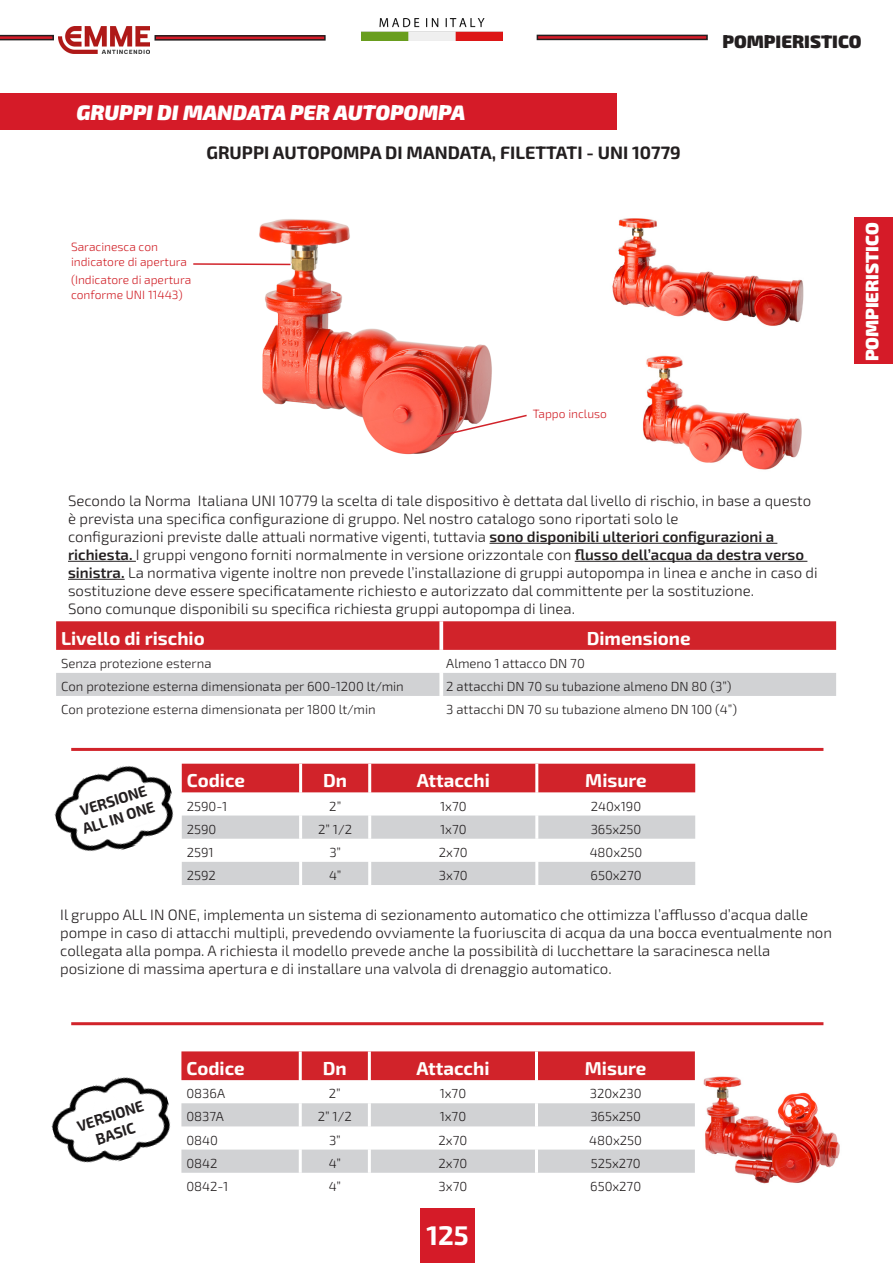
<style>
.page{position:relative;width:893px;height:1263px;background:#fff}
.page>*{position:absolute;margin:0;border:0;box-sizing:border-box;transform-origin:0 0}
.t1{font:700 27px "Exo 2";color:#fff}
.t2{font:italic 900 21px "Exo 2";color:#fff}
.t3{font:700 18.6px "Exo 2";color:#fffefc}
.t4{font:700 18px "Exo 2";color:#231f20}
.t5{font:900 18px "Exo 2";color:#231f20}
.t6{font:900 18px "Exo 2";color:#fff}
.t7{font:700 15.15px "Exo 2";color:#231f20;scale:.96 1}
.t8{font:300 15px/18px "Exo 2";color:#231f20}
.codice_tabella{font:300 13.05px "Exo 2";color:#231f20}
.t9{font:300 12px/14.4px "Exo 2";color:#d1232a}
.s1{font-weight:600}
</style>
<div class="page">
<div style="left:420px;top:1209px;width:55px;height:54px;background:#d51b28"></div>
<div style="left:537px;top:35px;width:171px;height:5px;border:2px solid #231f20"></div>
<div style="left:154px;top:35px;width:172px;height:6px;border:2px solid #231f20"></div>
<svg style="left:0;top:35px;width:54px;height:5px"></svg>
<img style="left:361px;top:19px;width:142px;height:22px">
<img style="left:59px;top:27px;width:91px;height:26px">
<div style="left:854px;top:217px;width:39px;height:147px;background:#d51b28"></div>
<div style="left:0;top:94px;width:617px;height:36px;background:#d51b28"></div>
<img style="left:258px;top:219px;width:234px;height:236px">
<svg style="left:56px;top:621px;width:780px;height:29px;background:#d1262d"></svg>
<div style="left:56px;top:673px;width:780px;height:23px;background:#d1d2d4"></div>
<svg style="left:439px;top:621px;width:4px;height:29px"></svg>
<svg style="left:439px;top:673px;width:4px;height:23px"></svg>
<hr style="left:489px;top:543px;width:288px;height:1px;background:#231f20">
<hr style="left:68px;top:561px;width:68px;height:1px;background:#231f20">
<hr style="left:575px;top:561px;width:232px;height:1px;background:#231f20">
<hr style="left:68px;top:579px;width:57px;height:1px;background:#231f20">
<div style="left:183px;top:764px;width:512px;height:28px;background:#d1232a"></div>
<svg style="left:182px;top:815px;width:513px;height:70px"></svg>
<hr style="left:299px;top:764px;width:3px;height:28px;background:#fff">
<hr style="left:368px;top:764px;width:3px;height:28px;background:#fff">
<hr style="left:535px;top:764px;width:3px;height:28px;background:#fff">
<hr style="left:299px;top:815px;width:3px;height:24px;background:#fff">
<hr style="left:368px;top:815px;width:3px;height:24px;background:#fff">
<hr style="left:535px;top:815px;width:3px;height:24px;background:#fff">
<hr style="left:299px;top:839px;width:3px;height:23px;background:#fff">
<hr style="left:368px;top:839px;width:3px;height:23px;background:#fff">
<hr style="left:535px;top:839px;width:3px;height:23px;background:#fff">
<hr style="left:299px;top:862px;width:3px;height:23px;background:#fff">
<hr style="left:368px;top:862px;width:3px;height:23px;background:#fff">
<hr style="left:535px;top:862px;width:3px;height:23px;background:#fff">
<svg style="left:435px;top:414px;width:92px;height:24px"></svg>
<hr style="left:193px;top:263px;width:97px;height:2px;background:#d1232a">
<div style="left:181px;top:1051px;width:514px;height:29px;background:#d1232a"></div>
<svg style="left:181px;top:1103px;width:514px;height:70px"></svg>
<hr style="left:299px;top:1051px;width:3px;height:29px;background:#fff">
<hr style="left:368px;top:1051px;width:3px;height:29px;background:#fff">
<hr style="left:535px;top:1051px;width:3px;height:29px;background:#fff">
<hr style="left:299px;top:1103px;width:3px;height:23px;background:#fff">
<hr style="left:368px;top:1103px;width:3px;height:23px;background:#fff">
<hr style="left:535px;top:1103px;width:3px;height:23px;background:#fff">
<hr style="left:299px;top:1126px;width:3px;height:23px;background:#fff">
<hr style="left:368px;top:1126px;width:3px;height:23px;background:#fff">
<hr style="left:535px;top:1126px;width:3px;height:23px;background:#fff">
<hr style="left:299px;top:1149px;width:3px;height:24px;background:#fff">
<hr style="left:368px;top:1149px;width:3px;height:24px;background:#fff">
<hr style="left:535px;top:1149px;width:3px;height:24px;background:#fff">
<hr style="left:71px;top:748px;width:752px;height:3px;background:#d1232a">
<img style="left:703px;top:1076px;width:137px;height:108px">
<img style="left:643px;top:355px;width:159px;height:115px">
<img style="left:612px;top:218px;width:192px;height:108px">
<img style="left:54px;top:763px;width:129px;height:104px">
<hr style="left:71px;top:1022px;width:752px;height:3px;background:#d1232a">
<img style="left:51px;top:1077px;width:120px;height:86px">
<p class="t2" style="left:76px;top:98px;width:390px">GRUPPI DI MANDATA PER AUTOPOMPA</p>
<p class="t4" style="left:206px;top:140px;width:476px">GRUPPI AUTOPOMPA DI MANDATA, FILETTATI - UNI 10779</p>
<p class="t9" style="left:71px;top:239px;width:89px">Saracinesca con</p>
<p class="t9" style="left:71px;top:254px;width:118px">indicatore di apertura</p>
<p class="t9" style="left:71px;top:272px;width:122px">(Indicatore di apertura conforme UNI 11443)</p>
<p class="t9" style="left:533px;top:406px;width:76px">Tappo incluso</p>
<p class="t5" style="left:722px;top:29px;width:140px">POMPIERISTICO</p>
<p class="t6" style="left:860px;top:361px;width:140px;rotate:-90deg">POMPIERISTICO</p>
<p class="t8" style="left:68px;top:491px;width:745px">Secondo la Norma Italiana UNI 10779 la scelta di tale dispositivo è dettata dal livello di rischio, in base a questo</p>
<p class="t8" style="left:68px;top:509px;width:612px">è prevista una specifica configurazione di gruppo. Nel nostro catalogo sono riportati solo le</p>
<p class="t8" style="left:68px;top:527px;width:708px">configurazioni previste dalle attuali normative vigenti, tuttavia <span class="s1">sono disponibili ulteriori configurazioni a</span></p>
<p class="t8" style="left:68px;top:545px;width:751px"><span class="s1">richiesta.</span> I gruppi vengono forniti normalmente in versione orizzontale con <span class="s1">flusso dell’acqua da destra verso sinistra.</span> La normativa vigente inoltre non prevede l’installazione di gruppi autopompa in linea e anche in caso di</p>
<p class="t8" style="left:68px;top:581px;width:687px">sostituzione deve essere specificatamente richiesto e autorizzato dal committente per la sostituzione.</p>
<p class="t8" style="left:68px;top:599px;width:509px">Sono comunque disponibili su specifica richiesta gruppi autopompa di linea.</p>
<p class="t3" style="left:61px;top:625px;width:145px">Livello di rischio</p>
<p class="t3" style="left:587px;top:625px;width:105px">Dimensione</p>
<p class="codice_tabella" style="left:61px;top:654px;width:152px">Senza protezione esterna</p>
<p class="codice_tabella" style="left:446px;top:654px;width:140px">Almeno 1 attacco DN 70</p>
<p class="codice_tabella" style="left:61px;top:677px;width:344px">Con protezione esterna dimensionata per 600-1200 lt/min</p>
<p class="codice_tabella" style="left:446px;top:677px;width:287px">2 attacchi DN 70 su tubazione almeno DN 80 (3”)</p>
<p class="codice_tabella" style="left:61px;top:700px;width:316px">Con protezione esterna dimensionata per 1800 lt/min</p>
<p class="codice_tabella" style="left:446px;top:700px;width:292px">3 attacchi DN 70 su tubazione almeno DN 100 (4”)</p>
<p class="t7" style="left:77px;top:801px;width:73px;rotate:-18deg">VERSIONE</p>
<p class="t7" style="left:80px;top:819px;width:80px;rotate:-18deg">ALL IN ONE</p>
<p class="t3" style="left:187px;top:768px;width:60px">Codice</p>
<p class="t3" style="left:323px;top:768px;width:25px">Dn</p>
<p class="t3" style="left:417px;top:768px;width:75px">Attacchi</p>
<p class="t3" style="left:585px;top:768px;width:63px">Misure</p>
<p class="codice_tabella" style="left:187px;top:797px;width:42px">2590-1</p>
<p class="codice_tabella" style="left:329px;top:797px;width:13px">2”</p>
<p class="codice_tabella" style="left:440px;top:797px;width:28px">1x70</p>
<p class="codice_tabella" style="left:591px;top:797px;width:52px">240x190</p>
<p class="codice_tabella" style="left:187px;top:820px;width:31px">2590</p>
<p class="codice_tabella" style="left:318px;top:820px;width:35px">2” 1/2</p>
<p class="codice_tabella" style="left:440px;top:820px;width:28px">1x70</p>
<p class="codice_tabella" style="left:591px;top:820px;width:52px">365x250</p>
<p class="codice_tabella" style="left:187px;top:843px;width:28px">2591</p>
<p class="codice_tabella" style="left:329px;top:843px;width:13px">3”</p>
<p class="codice_tabella" style="left:439px;top:843px;width:30px">2x70</p>
<p class="codice_tabella" style="left:590px;top:843px;width:54px">480x250</p>
<p class="codice_tabella" style="left:187px;top:866px;width:31px">2592</p>
<p class="codice_tabella" style="left:329px;top:866px;width:14px">4”</p>
<p class="codice_tabella" style="left:439px;top:866px;width:30px">3x70</p>
<p class="codice_tabella" style="left:591px;top:866px;width:52px">650x270</p>
<p class="t8" style="left:60px;top:905px;width:773px">Il gruppo ALL IN ONE, implementa un sistema di sezionamento automatico che ottimizza l’afflusso d’acqua dalle pompe in caso di attacchi multipli, prevedendo ovviamente la fuoriuscita di acqua da una bocca eventualmente non collegata alla pompa. A richiesta il modello prevede anche la possibilità di lucchettare la saracinesca nella</p>
<p class="t8" style="left:60px;top:959px;width:553px">posizione di massima apertura e di installare una valvola di drenaggio automatico.</p>
<p class="t7" style="left:74px;top:1116px;width:73px;rotate:-18deg">VERSIONE</p>
<p class="t7" style="left:93px;top:1130px;width:43px;rotate:-18deg">BASIC</p>
<p class="t3" style="left:186px;top:1055px;width:60px">Codice</p>
<p class="t3" style="left:323px;top:1055px;width:25px">Dn</p>
<p class="t3" style="left:416px;top:1055px;width:75px">Attacchi</p>
<p class="t3" style="left:585px;top:1055px;width:63px">Misure</p>
<p class="codice_tabella" style="left:186px;top:1084px;width:40px">0836A</p>
<p class="codice_tabella" style="left:329px;top:1084px;width:13px">2”</p>
<p class="codice_tabella" style="left:440px;top:1084px;width:28px">1x70</p>
<p class="codice_tabella" style="left:590px;top:1084px;width:53px">320x230</p>
<p class="codice_tabella" style="left:186px;top:1108px;width:39px">0837A</p>
<p class="codice_tabella" style="left:318px;top:1108px;width:35px">2” 1/2</p>
<p class="codice_tabella" style="left:440px;top:1108px;width:28px">1x70</p>
<p class="codice_tabella" style="left:590px;top:1108px;width:52px">365x250</p>
<p class="codice_tabella" style="left:186px;top:1131px;width:33px">0840</p>
<p class="codice_tabella" style="left:329px;top:1131px;width:13px">3”</p>
<p class="codice_tabella" style="left:439px;top:1131px;width:30px">2x70</p>
<p class="codice_tabella" style="left:589px;top:1131px;width:54px">480x250</p>
<p class="codice_tabella" style="left:186px;top:1154px;width:33px">0842</p>
<p class="codice_tabella" style="left:329px;top:1154px;width:14px">4”</p>
<p class="codice_tabella" style="left:439px;top:1154px;width:30px">2x70</p>
<p class="codice_tabella" style="left:591px;top:1154px;width:51px">525x270</p>
<p class="codice_tabella" style="left:186px;top:1177px;width:43px">0842-1</p>
<p class="codice_tabella" style="left:329px;top:1177px;width:14px">4”</p>
<p class="codice_tabella" style="left:439px;top:1177px;width:30px">3x70</p>
<p class="codice_tabella" style="left:590px;top:1177px;width:52px">650x270</p>
<h1 class="t1" style="left:426px;top:1216px;width:44px">125</h1>
</div>
